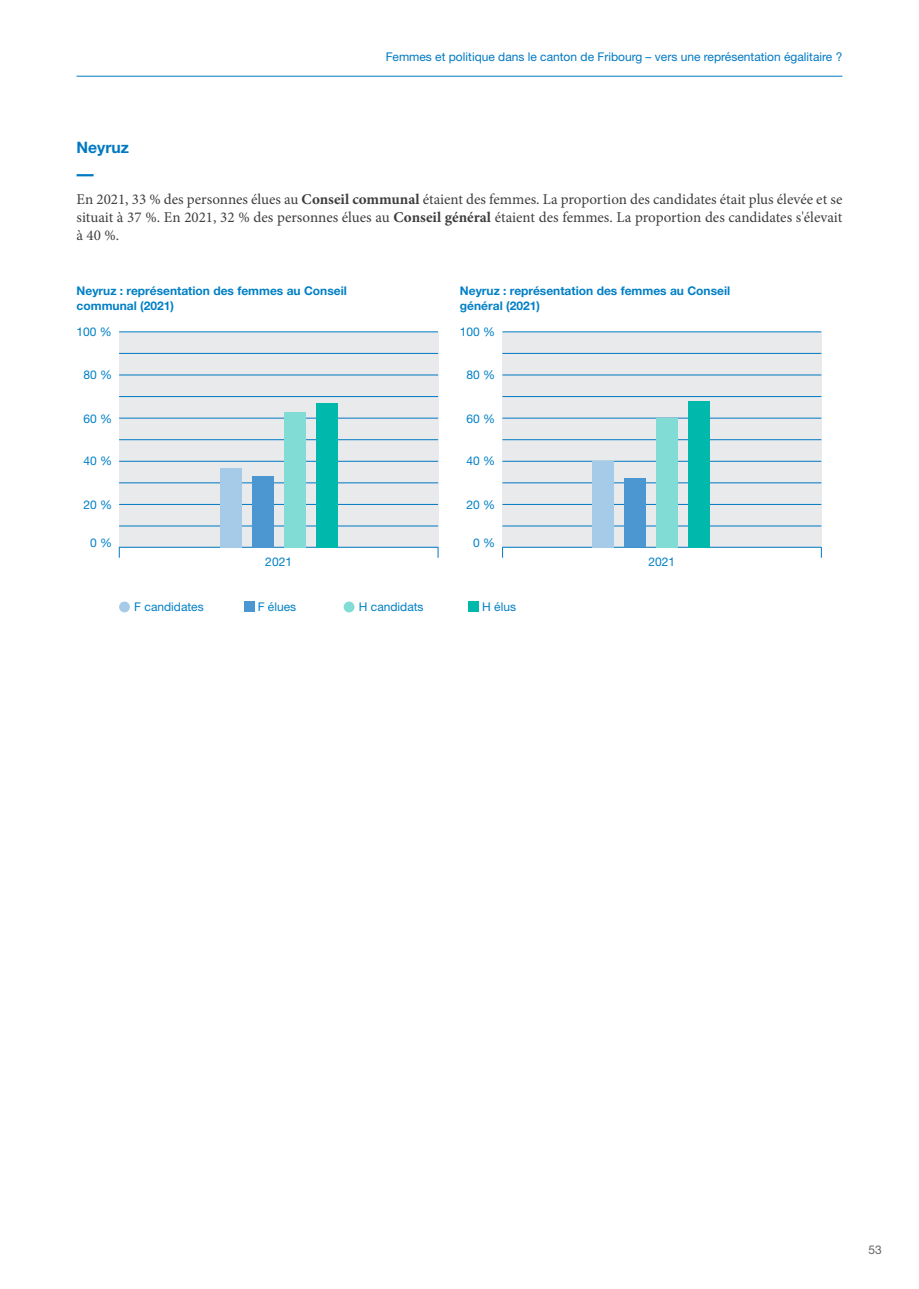
<style>
.page{position:relative;width:919px;height:1289px;background:#fff}
.page>*{position:absolute;margin:0;border:0;box-sizing:border-box;transform-origin:0 0}
.sous-titre-texte_ss{font:700 15.75px "Helvetica Neue LT Std";color:#0079c2}
.Texte{font:15px/18px "Minion Pro";color:#3e3e3f;text-align:justify}
.Texte-graph{font:700 12px "Helvetica Neue LT Std";color:#0080c6}
.t1{font:12px "Helvetica Neue LT Std";color:#0079c2}
.Texte-graph-2{font:12px "Helvetica Neue LT Std";color:#0080c6}
.légende_graphiques{font:12px "Helvetica Neue LT Std";color:#0080c6}
.t2{font:12px "Helvetica Neue LT Std";color:#636366}
.s1{font-weight:700}
</style>
<div class="page">
<hr style="left:77px;top:76px;width:765px;height:1px;background:#0079c2">
<svg style="left:77px;top:174px;width:17px;height:2px"></svg>
<div style="left:119px;top:332px;width:319px;height:215px;background:#e6e7e9"></div>
<hr style="left:119px;top:353px;width:319px;height:1px;background:#0079c2">
<hr style="left:119px;top:375px;width:319px;height:1px;background:#0079c2">
<hr style="left:119px;top:418px;width:319px;height:1px;background:#0079c2">
<hr style="left:119px;top:396px;width:319px;height:1px;background:#0079c2">
<hr style="left:119px;top:547px;width:319px;height:1px;background:#0079c2">
<hr style="left:119px;top:482px;width:319px;height:1px;background:#0079c2">
<hr style="left:119px;top:439px;width:319px;height:1px;background:#0079c2">
<hr style="left:119px;top:504px;width:319px;height:1px;background:#0079c2">
<hr style="left:119px;top:525px;width:319px;height:1px;background:#0079c2">
<hr style="left:119px;top:461px;width:319px;height:1px;background:#0079c2">
<hr style="left:119px;top:331px;width:319px;height:1px;background:#0079c2">
<div style="left:502px;top:332px;width:319px;height:215px;background:#e6e7e9"></div>
<hr style="left:502px;top:353px;width:319px;height:1px;background:#0079c2">
<hr style="left:502px;top:375px;width:319px;height:1px;background:#0079c2">
<hr style="left:502px;top:418px;width:319px;height:1px;background:#0079c2">
<hr style="left:502px;top:396px;width:319px;height:1px;background:#0079c2">
<hr style="left:502px;top:547px;width:319px;height:1px;background:#0079c2">
<hr style="left:502px;top:482px;width:319px;height:1px;background:#0079c2">
<hr style="left:502px;top:439px;width:319px;height:1px;background:#0079c2">
<hr style="left:502px;top:504px;width:319px;height:1px;background:#0079c2">
<hr style="left:502px;top:525px;width:319px;height:1px;background:#0079c2">
<hr style="left:502px;top:461px;width:319px;height:1px;background:#0079c2">
<hr style="left:502px;top:331px;width:319px;height:1px;background:#0079c2">
<div style="left:221px;top:467px;width:21px;height:80px;background:#a5cbe8"></div>
<div style="left:252px;top:476px;width:22px;height:71px;background:#4c97d1"></div>
<div style="left:284px;top:411px;width:22px;height:136px;background:#80dcd5"></div>
<div style="left:316px;top:403px;width:22px;height:144px;background:#00b9ac"></div>
<div style="left:592px;top:461px;width:21px;height:86px;background:#a5cbe8"></div>
<div style="left:624px;top:478px;width:21px;height:69px;background:#4c97d1"></div>
<div style="left:656px;top:418px;width:21px;height:129px;background:#80dcd5"></div>
<div style="left:688px;top:401px;width:21px;height:146px;background:#00b9ac"></div>
<div style="left:244px;top:601px;width:10px;height:11px;background:#4c97d1"></div>
<div style="left:119px;top:601px;width:11px;height:11px;background:#a5cbe8;border-radius:50%"></div>
<div style="left:468px;top:601px;width:11px;height:11px;background:#00b9ac"></div>
<div style="left:343px;top:601px;width:11px;height:11px;background:#80dcd5;border-radius:50%"></div>
<p class="t1" style="left:385px;top:50px;width:458px">Femmes et politique dans le canton de Fribourg – vers une représentation égalitaire ?</p>
<p class="sous-titre-texte_ss" style="left:77px;top:137px;width:54px">Neyruz</p>
<p class="Texte" style="left:77px;top:190px;width:767px">En 2021, 33 % des personnes élues au <span class="s1">Conseil communal</span> étaient des femmes. La proportion des candidates était plus élevée et se situait à 37 %. En 2021, 32 % des personnes élues au <span class="s1">Conseil général</span> étaient des femmes. La proportion des candidates s'élevait à 40 %.</p>
<p class="Texte-graph" style="left:77px;top:283px;width:272px">Neyruz : représentation des femmes au Conseil</p>
<p class="Texte-graph" style="left:77px;top:298px;width:99px">communal (2021)</p>
<p class="Texte-graph-2" style="left:77px;top:325px;width:37px">100 %</p>
<p class="Texte-graph" style="left:460px;top:283px;width:272px">Neyruz : représentation des femmes au Conseil</p>
<p class="Texte-graph" style="left:460px;top:298px;width:82px">général (2021)</p>
<p class="Texte-graph-2" style="left:460px;top:325px;width:37px">100 %</p>
<p class="Texte-graph-2" style="left:83px;top:368px;width:30px">80 %</p>
<p class="Texte-graph-2" style="left:466px;top:368px;width:30px">80 %</p>
<p class="Texte-graph-2" style="left:83px;top:411px;width:30px">60 %</p>
<p class="Texte-graph-2" style="left:466px;top:411px;width:30px">60 %</p>
<p class="Texte-graph-2" style="left:83px;top:454px;width:30px">40 %</p>
<p class="Texte-graph-2" style="left:466px;top:454px;width:30px">40 %</p>
<p class="Texte-graph-2" style="left:83px;top:497px;width:30px">20 %</p>
<p class="Texte-graph-2" style="left:466px;top:497px;width:30px">20 %</p>
<p class="Texte-graph-2" style="left:90px;top:536px;width:24px">0 %</p>
<p class="Texte-graph-2" style="left:473px;top:536px;width:24px">0 %</p>
<p class="Texte-graph-2" style="left:265px;top:554px;width:28px">2021</p>
<p class="Texte-graph-2" style="left:648px;top:554px;width:28px">2021</p>
<p class="légende_graphiques" style="left:134px;top:600px;width:71px">F candidates</p>
<p class="légende_graphiques" style="left:258px;top:600px;width:40px">F élues</p>
<p class="légende_graphiques" style="left:359px;top:600px;width:66px">H candidats</p>
<p class="légende_graphiques" style="left:482px;top:600px;width:35px">H élus</p>
<p class="t2" style="left:868px;top:1242px;width:15px">53</p>
</div>
